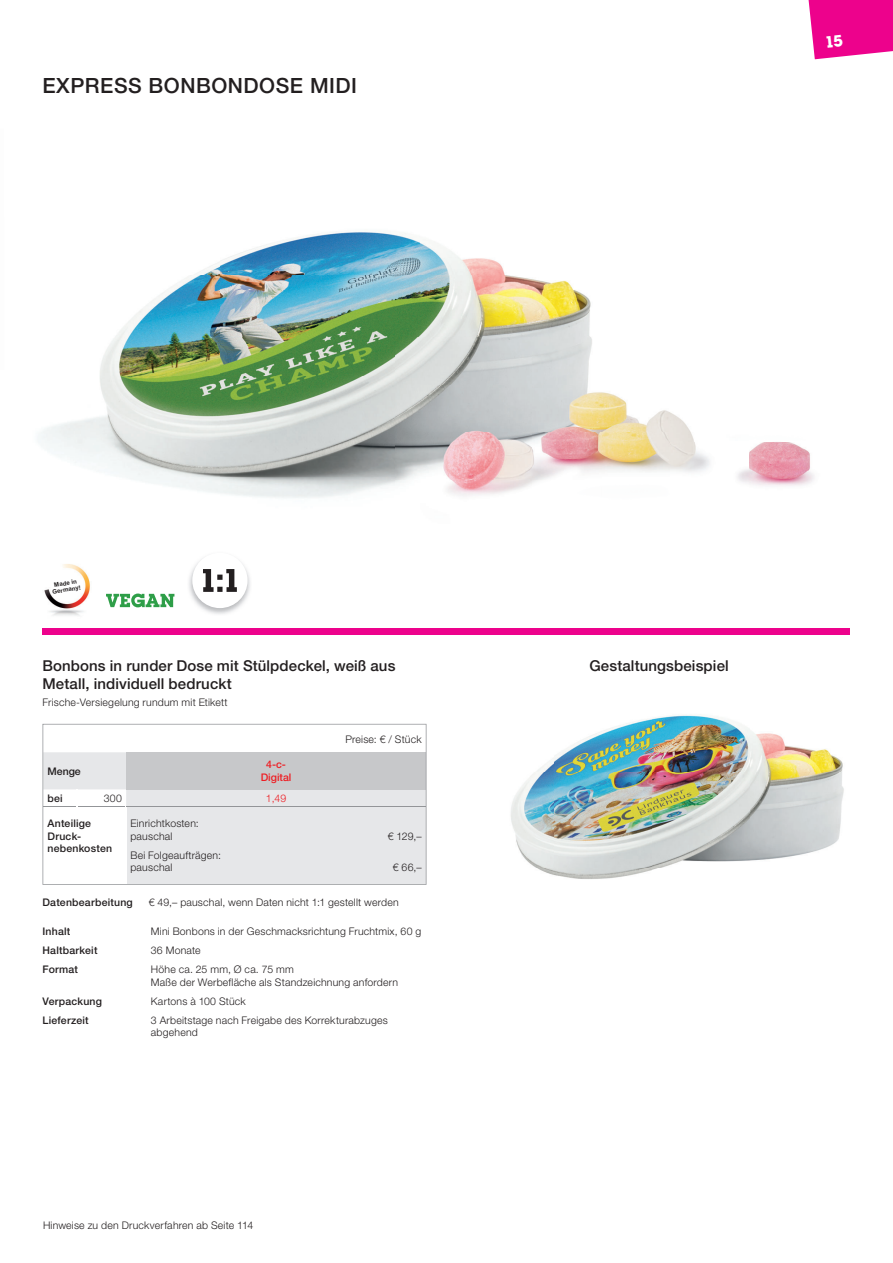
<style>
.page{position:relative;width:893px;height:1263px;background:#fff}
.page>*{position:absolute;margin:0;border:0;box-sizing:border-box;transform-origin:0 0}
.t1{font:500 21px "Helvetica Neue LT";letter-spacing:.025em;color:#231f20}
.t2{font:500 15px/18px "Helvetica Neue LT";letter-spacing:.01em;color:#231f20}
.t3{font:300 10.5px/12.6px "Helvetica Neue LT";letter-spacing:.02em;color:#231f20}
.t4{font:500 10.5px/12.6px "Helvetica Neue LT";letter-spacing:.02em;color:#231f20}
.t5{font:500 10.5px/12.6px "Helvetica Neue LT";color:#ee1d23;text-align:center}
.t6{font:300 10.5px "Helvetica Neue LT";color:#ee1d23}
.t7{font:700 6.15px/6.6px "Arial";color:#231f20;text-align:center}
</style>
<div class="page">
<img style="left:511px;top:715px;width:333px;height:164px">
<img style="left:196px;top:232px;width:309px;height:43px">
<img style="left:100px;top:275px;width:320px;height:101px">
<img style="left:420px;top:275px;width:154px;height:15px">
<img style="left:38px;top:376px;width:357px;height:101px">
<img style="left:670px;top:412px;width:144px;height:74px">
<img style="left:395px;top:290px;width:275px;height:206px">
<div style="left:43px;top:628px;width:807px;height:6px;background:#ed028c"></div>
<svg style="left:43px;top:724px;width:383px;height:161px;fill:#e6e7e9"></svg>
<img style="left:44px;top:564px;width:46px;height:52px">
<svg style="left:106px;top:593px;width:68px;height:14px"></svg>
<img style="left:189px;top:559px;width:61px;height:55px">
<div style="left:192px;top:553px;width:56px;height:55px;background:#fff;border-radius:50%"></div>
<svg style="left:203px;top:569px;width:34px;height:23px"></svg>
<svg style="left:808px;top:0;width:85px;height:59px"></svg>
<h1 class="t1" style="left:43px;top:78px;width:316px">EXPRESS BONBONDOSE MIDI</h1>
<p class="t7" style="left:51px;top:582px;width:30px;rotate:-10deg">Made in<br>Germany!</p>
<h2 class="t2" style="left:43px;top:658px;width:354px">Bonbons in runder Dose mit Stülpdeckel, weiß aus<br>Metall, individuell bedruckt</h2>
<p class="t3" style="left:43px;top:697px;width:187px">Frische-Versiegelung rundum mit Etikett</p>
<p class="t4" style="left:48px;top:766px;width:35px">Menge</p>
<p class="t5" style="left:261px;top:759px;width:32px">4-c-<br>Digital</p>
<p class="t4" style="left:48px;top:793px;width:17px">bei</p>
<p class="t3" style="left:104px;top:793px;width:20px">300</p>
<p class="t6" style="left:266px;top:794px;width:22px">1,49</p>
<p class="t4" style="left:48px;top:818px;width:66px">Anteilige<br>Druck&shy;nebenkosten</p>
<p class="t3" style="left:130px;top:818px;width:70px">Einrichtkosten: pauschal</p>
<p class="t3" style="left:130px;top:850px;width:92px">Bei Folgeaufträgen: pauschal</p>
<p class="t3" style="left:345px;top:734px;width:78px">Preise: € / Stück</p>
<p class="t3" style="left:388px;top:831px;width:35px">€ 129,–</p>
<p class="t3" style="left:393px;top:863px;width:30px">€ 66,–</p>
<p class="t4" style="left:43px;top:897px;width:92px">Datenbearbeitung</p>
<p class="t3" style="left:149px;top:897px;width:251px">€ 49,– pauschal, wenn Daten nicht 1:1 gestellt werden</p>
<p class="t4" style="left:43px;top:927px;width:29px">Inhalt</p>
<p class="t3" style="left:151px;top:927px;width:272px">Mini Bonbons in der Geschmacksrichtung Fruchtmix, 60 g</p>
<p class="t4" style="left:43px;top:945px;width:56px">Haltbarkeit</p>
<p class="t3" style="left:151px;top:945px;width:51px">36 Monate</p>
<p class="t4" style="left:43px;top:964px;width:37px">Format</p>
<p class="t3" style="left:151px;top:964px;width:249px">Höhe ca. 25 mm, Ø ca. 75 mm<br>Maße der Werbefläche als Standzeichnung anfordern</p>
<p class="t4" style="left:43px;top:996px;width:61px">Verpackung</p>
<p class="t3" style="left:151px;top:996px;width:96px">Kartons à 100 Stück</p>
<p class="t4" style="left:43px;top:1015px;width:48px">Lieferzeit</p>
<p class="t3" style="left:151px;top:1015px;width:238px">3 Arbeitstage nach Freigabe des Korrekturabzuges abgehend</p>
<p class="t3" style="left:43px;top:1220px;width:212px">Hinweise zu den Druckverfahren ab Seite 114</p>
<h2 class="t2" style="left:589px;top:658px;width:141px">Gestaltungsbeispiel</h2>
</div>
